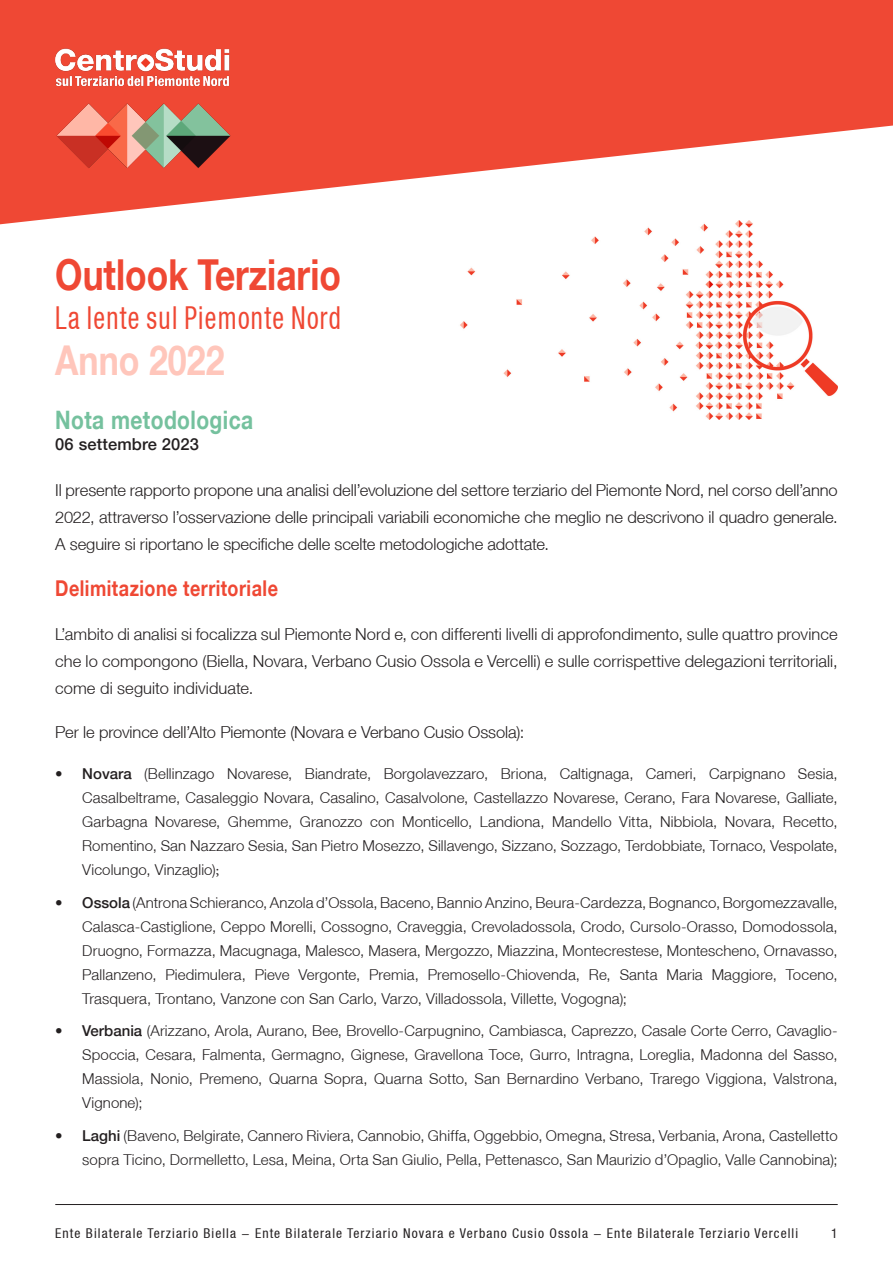
<style>
.page{position:relative;width:893px;height:1263px;background:#fff}
.page>*{position:absolute;margin:0;border:0;box-sizing:border-box;transform-origin:0 0}
.t1{font:700 42.75px "Helvetica Neue LT";color:#ef4834;scale:.83 1}
.t2{font:700 41.1px "Helvetica Neue LT";color:#ffc6bb;scale:.83 1}
.t3{font:condensed 31.65px "Helvetica Neue LT";letter-spacing:.05em;color:#ef4834;scale:.83 1}
.t4{font:700 25.35px "Helvetica Neue LT";letter-spacing:.02em;color:#75c19e;scale:.83 1}
.t5{font:700 21.75px "Helvetica Neue LT";letter-spacing:.025em;color:#ef4834;scale:.83 1}
.t6{font:300 16.5px/27px "Helvetica Neue LT";letter-spacing:-.005em;color:#231f20;text-align:justify}
.t7{font:500 16.5px "Helvetica Neue LT";letter-spacing:.01em;color:#231f20}
.t8{font:300 15px/24px "Helvetica Neue LT";letter-spacing:.01em;color:#231f20;text-align:justify}
.t9{font:condensed 13.5px "Helvetica Neue LT";letter-spacing:.08em;color:#231f20}
.s1{font-weight:500}
.s2{font-family:"Minion Pro";font-weight:400}
</style>
<div class="page">
<svg style="left:0;top:0;width:893px;height:224px;fill:#ef4834"></svg>
<img style="left:34px;top:26px;width:214px;height:81px">
<img style="left:56px;top:101px;width:174px;height:69px">
<hr style="left:55px;top:1204px;width:783px;height:1px;background:#231f20">
<img style="left:440px;top:220px;width:398px;height:200px">
<p class="t1" style="left:55px;top:249px;width:346px">Outlook Terziario</p>
<p class="t3" style="left:55px;top:300px;width:346px">La lente sul Piemonte Nord</p>
<p class="t2" style="left:55px;top:335px;width:206px">Anno 2022</p>
<p class="t4" style="left:55px;top:404px;width:240px">Nota metodologica</p>
<p class="t7" style="left:55px;top:434px;width:145px">06 settembre 2023</p>
<p class="t6" style="left:55px;top:476px;width:784px">Il presente rapporto propone una analisi dell’evoluzione del settore terziario del Piemonte Nord, nel corso dell’anno 2022, attraverso l’osservazione delle principali variabili economiche che meglio ne descrivono il quadro generale.<br>A seguire si riportano le specifiche delle scelte metodologiche adottate.</p>
<p class="t5" style="left:55px;top:575px;width:270px">Delimitazione territoriale</p>
<p class="t6" style="left:55px;top:621px;width:784px">L’ambito di analisi si focalizza sul Piemonte Nord e, con differenti livelli di approfondimento, sulle quattro province che lo compongono (Biella, Novara, Verbano Cusio Ossola e Vercelli) e sulle corrispettive delegazioni territoriali, come di seguito individuate.</p>
<p class="t6" style="left:55px;top:719px;width:470px">Per le province dell’Alto Piemonte (Novara e Verbano Cusio Ossola):</p>
<p class="t8" style="left:82px;top:762px;width:757px;text-indent:-27px"><span class="s1">• Novara</span> (Bellinzago Novarese, Biandrate, Borgolavezzaro, Briona, Caltignaga, Cameri, Carpignano Sesia, Casalbeltrame, Casaleggio Novara, Casalino, Casalvolone, Castellazzo Novarese, Cerano, Fara Novarese, Galliate, Garbagna Novarese, Ghemme, Granozzo con Monticello, Landiona, Mandello Vitta, Nibbiola, Novara, Recetto, Romentino, San Nazzaro Sesia, San Pietro Mosezzo, Sillavengo, Sizzano, Sozzago, Terdobbiate, Tornaco, Vespolate, Vicolungo, Vinzaglio)<span class="s2">;</span></p>
<p class="t8" style="left:82px;top:890px;width:757px;text-indent:-27px"><span class="s1">• Ossola</span> (Antrona Schieranco, Anzola d’Ossola, Baceno, Bannio Anzino, Beura-Cardezza, Bognanco, Borgomezzavalle, Calasca-Castiglione, Ceppo Morelli, Cossogno, Craveggia, Crevoladossola, Crodo, Cursolo-Orasso, Domodossola, Druogno, Formazza, Macugnaga, Malesco, Masera, Mergozzo, Miazzina, Montecrestese, Montescheno, Ornavasso, Pallanzeno, Piedimulera, Pieve Vergonte, Premia, Premosello-Chiovenda, Re, Santa Maria Maggiore, Toceno, Trasquera, Trontano, Vanzone con San Carlo, Varzo, Villadossola, Villette, Vogogna);</p>
<p class="t8" style="left:82px;top:1019px;width:757px;text-indent:-27px"><span class="s1">• Verbania</span> (Arizzano, Arola, Aurano, Bee, Brovello-Carpugnino, Cambiasca, Caprezzo, Casale Corte Cerro, Cavaglio-Spoccia, Cesara, Falmenta, Germagno, Gignese, Gravellona Toce, Gurro, Intragna, Loreglia, Madonna del Sasso, Massiola, Nonio, Premeno, Quarna Sopra, Quarna Sotto, San Bernardino Verbano, Trarego Viggiona, Valstrona, Vignone);</p>
<p class="t8" style="left:55px;top:1123px;width:784px;text-align:right"><span class="s1">• Laghi</span> (Baveno, Belgirate, Cannero Riviera, Cannobio, Ghiffa, Oggebbio, Omegna, Stresa, Verbania, Arona, Castelletto sopra Ticino, Dormelletto, Lesa, Meina, Orta San Giulio, Pella, Pettenasco, San Maurizio d’Opaglio, Valle Cannobina);</p>
<p class="t9" style="left:55px;top:1226px;width:744px">Ente Bilaterale Terziario Biella - Ente Bilaterale Terziario Novara e Verbano Cusio Ossola - Ente Bilaterale Terziario Vercelli</p>
<p class="t9" style="left:831px;top:1226px;width:8px">1</p>
</div>
